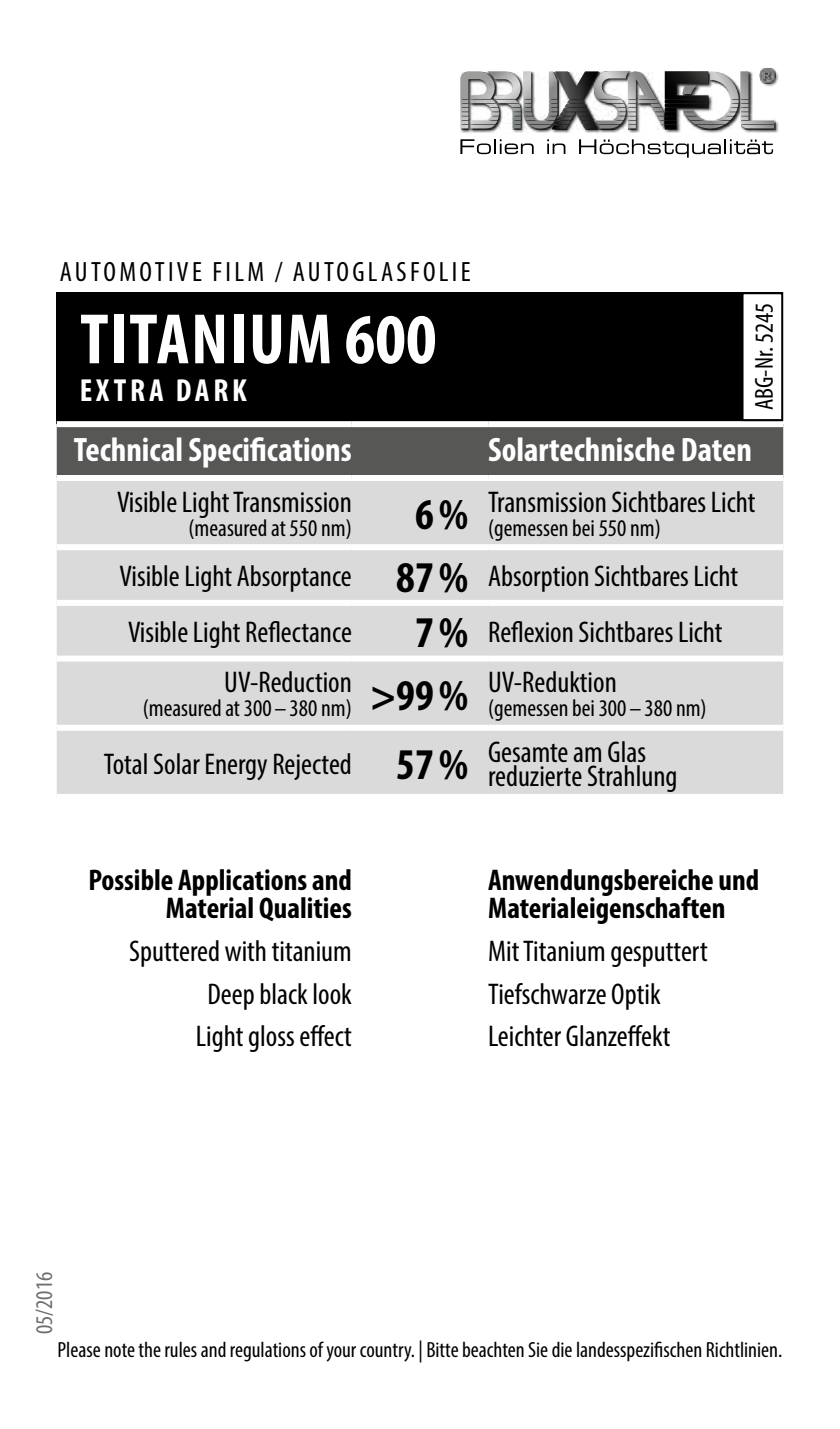
<style>
.page{position:relative;width:840px;height:1429px;background:#fff}
.page>*{position:absolute;margin:0;border:0;box-sizing:border-box;transform-origin:0 0}
.t1{font:700 condensed 72px "Myriad Pro";letter-spacing:.02em;color:#fff}
.t2{font:700 condensed 34px "Myriad Pro";color:#fff}
.t3{font:700 condensed 32px "Myriad Pro";letter-spacing:.12em;color:#fff}
.t4{font:condensed 30px/42.8px "Myriad Pro";color:#000}
.t5{font:700 condensed 30px/28px "Myriad Pro";color:#000;text-align:right}
.t6{font:condensed 28px "Myriad Pro";letter-spacing:.12em;color:#000}
.t7{font:condensed 26px "Myriad Pro";color:#000}
.t8{font:condensed 24px "Myriad Pro";color:#000}
.t9{font:condensed 24px "Myriad Pro";color:#706f6f}
.t10{font:condensed 22px "Myriad Pro";color:#000}
.s1{font-weight:700;font-size:44px}
</style>
<div class="page">
<div style="left:57px;top:292px;width:725px;height:132px;background:#000"></div>
<div style="left:57px;top:427px;width:725px;height:48px;background:#575756"></div>
<div style="left:57px;top:481px;width:725px;height:313px;background:#dadada"></div>
<div style="left:57px;top:544px;width:294px;height:6px;background:#fff"></div>
<div style="left:351px;top:544px;width:137px;height:6px;background:#fff"></div>
<div style="left:488px;top:544px;width:294px;height:6px;background:#fff"></div>
<div style="left:57px;top:600px;width:294px;height:6px;background:#fff"></div>
<div style="left:351px;top:600px;width:137px;height:6px;background:#fff"></div>
<div style="left:488px;top:600px;width:294px;height:6px;background:#fff"></div>
<div style="left:57px;top:655px;width:294px;height:6px;background:#fff"></div>
<div style="left:351px;top:655px;width:137px;height:6px;background:#fff"></div>
<div style="left:488px;top:655px;width:294px;height:6px;background:#fff"></div>
<div style="left:57px;top:725px;width:294px;height:6px;background:#fff"></div>
<div style="left:351px;top:725px;width:137px;height:6px;background:#fff"></div>
<div style="left:488px;top:725px;width:294px;height:6px;background:#fff"></div>
<div style="left:57px;top:421px;width:294px;height:6px;background:#fff"></div>
<div style="left:351px;top:421px;width:137px;height:6px;background:#fff"></div>
<div style="left:488px;top:421px;width:294px;height:6px;background:#fff"></div>
<div style="left:742px;top:293px;width:39px;height:127px;background:#fff"></div>
<div style="left:741px;top:292px;width:41px;height:129px;border:2px solid #000"></div>
<svg style="left:460px;top:139px;width:73px;height:15px"></svg>
<svg style="left:547px;top:139px;width:18px;height:15px"></svg>
<svg style="left:579px;top:139px;width:193px;height:19px"></svg>
<div style="left:460px;top:68px;width:318px;height:66px;background:#000;opacity:.7"></div>
<div style="left:487px;top:72px;width:34px;height:58px;background:#000;opacity:.8"></div>
<div style="left:740px;top:72px;width:34px;height:58px;background:#000;opacity:.8"></div>
<div style="left:759px;top:69px;width:16px;height:15px;background:#000;opacity:.8"></div>
<svg style="left:460px;top:68px;width:313px;height:61px"></svg>
<p class="t6" style="left:60px;top:255px;width:412px">AUTOMOTIVE FILM / AUTOGLASFOLIE</p>
<p class="t7" style="left:748px;top:410px;width:109px;rotate:-90deg">ABG-Nr. 5245</p>
<h1 class="t1" style="left:80px;top:294px;width:358px">TITANIUM 600</h1>
<p class="t3" style="left:80px;top:371px;width:169px">EXTRA DARK</p>
<p class="t2" style="left:74px;top:428px;width:279px">Technical Specifications</p>
<p class="t2" style="left:488px;top:428px;width:265px">Solartechnische Daten</p>
<p class="t4" style="left:117px;top:480px;width:236px">Visible Light Transmission</p>
<p class="t8" style="left:188px;top:513px;width:165px">(measured at 550 nm)</p>
<p class="t4" style="left:415px;top:480px;width:342px"><span class="s1">6%</span> Transmission Sichtbares Licht</p>
<p class="t8" style="left:488px;top:513px;width:174px">(gemessen bei 550 nm)</p>
<p class="t4" style="left:119px;top:548px;width:619px;line-height:55.6px">Visible Light Absorptance <span class="s1">87%</span> Absorption Sichtbares Licht<br>Visible Light Reflectance</p>
<p class="t4" style="left:415px;top:610px;width:309px"><span class="s1">7%</span> Reflexion Sichtbares Licht</p>
<p class="t8" style="left:143px;top:694px;width:475px">(measured at 300 – 380 nm) <sup>&gt;99%</sup> <sup>UV-Reduktion</sup></p>
<p class="t4" style="left:224px;top:661px;width:129px">UV-Reduction</p>
<p class="t8" style="left:488px;top:694px;width:220px">(gemessen bei 300–380 nm)</p>
<p class="t4" style="left:104px;top:742px;width:543px">Total Solar Energy Rejected <span class="s1">57%</span> Gesamte am Glas</p>
<p class="t4" style="left:488px;top:754px;width:191px">reduzierte Strahlung</p>
<p class="t5" style="left:88px;top:865px;width:265px">Possible Applications and<br>Material Qualities</p>
<p class="t4" style="left:129px;top:929px;width:224px;text-align:right">Sputtered with titanium<br>Deep black look<br>Light gloss effect</p>
<p class="t9" style="left:30px;top:1334px;width:64px;rotate:-90deg">05/2016</p>
<p class="t5" style="left:488px;top:865px;width:272px;text-align:left">Anwendungsbereiche und<br>Materialeigenschaften</p>
<p class="t4" style="left:488px;top:929px;width:221px">Mit Titanium gesputtert<br>Tiefschwarze Optik<br>Leichter Glanzeffekt</p>
<p class="t10" style="left:57px;top:1336px;width:726px">Please note the rules and regulations of your country. | Bitte beachten Sie die landesspezifischen Richtlinien.</p>
</div>
